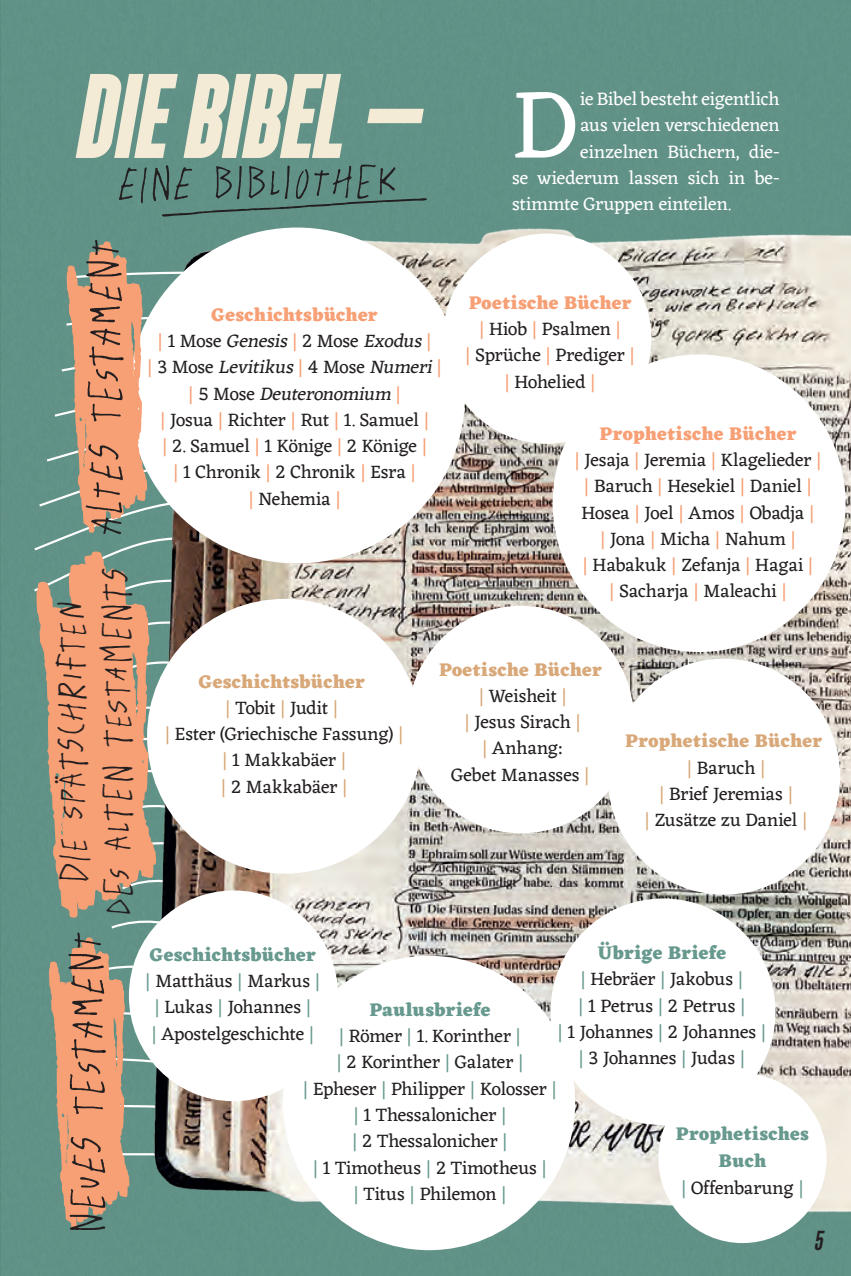
<style>
.page{position:relative;width:851px;height:1276px;background:#fff}
.page>*{position:absolute;margin:0;border:0;box-sizing:border-box;transform-origin:0 0}
.t1{font:italic 300 120px "Monopol";color:#f4ebd7}
.t2{font:55.75px "Plunct SCM";letter-spacing:-.015em;color:#231f20}
.t3{font:54.5px "Plunct SCM";letter-spacing:-.01em;color:#231f20}
.t4{font:47.5px/45px "Plunct SCM";letter-spacing:-.015em;color:#231f20;text-align:center}
.t5{font:italic 100 27.5px "Monopol";color:#231f20}
.t6{font:18.75px/26.2px "Eczar";letter-spacing:-.01em;color:#231f20;text-align:center}
.t7{font:18.75px "Eczar";letter-spacing:-.005em;color:#fff}
.t8{font:800 18.75px/27px "Eczar";letter-spacing:.015em;color:#67998e;text-align:center}
.s1{font-weight:800;color:#f79f75}
.s2{color:#f79f75}
.s3{font-style:italic}
.s4{font-weight:800;color:#d8a879}
.s5{color:#d8a879}
.s6{font-weight:800;color:#67998e}
.s7{color:#67998e}
.s8{font-weight:400}
.s9{font-weight:400;color:#231f20}
</style>
<div class="page">
<div style="left:0;top:0;width:850px;height:1276px;background:#629287"></div>
<div style="left:32px;top:266px;width:99px;height:890px;background:#629287"></div>
<img style="left:131px;top:210px;width:719px;height:1009px">
<div style="left:129px;top:227px;width:336px;height:336px;background:#fff;border-radius:50%"></div>
<div style="left:147px;top:599px;width:275px;height:274px;background:#fff;border-radius:50%"></div>
<div style="left:442px;top:233px;width:209px;height:211px;background:#fff;border-radius:50%"></div>
<div style="left:408px;top:606px;width:225px;height:227px;background:#fff;border-radius:50%"></div>
<div style="left:129px;top:890px;width:209px;height:211px;background:#fff;border-radius:50%"></div>
<div style="left:550px;top:898px;width:225px;height:227px;background:#fff;border-radius:50%"></div>
<div style="left:658px;top:1073px;width:168px;height:170px;background:#fff;border-radius:50%"></div>
<div style="left:283px;top:955px;width:292px;height:295px;background:#fff;border-radius:50%"></div>
<div style="left:552px;top:354px;width:293px;height:298px;background:#fff;border-radius:50%"></div>
<div style="left:607px;top:658px;width:233px;height:236px;background:#fff;border-radius:50%"></div>
<svg style="left:67px;top:241px;width:80px;height:292px;background:#d19f7f"></svg>
<svg style="left:36px;top:551px;width:120px;height:366px;background:#c99b7b"></svg>
<svg style="left:49px;top:937px;width:80px;height:291px;background:#cb9b7a"></svg>
<div style="left:162px;top:198px;width:265px;height:19px;background:#629287"></div>
<h1 class="t1" style="left:78px;top:51px;width:347px">DIE BIBEL –</h1>
<h3 class="t3" style="left:117px;top:151px;width:462px">EINE BIBLIOTHEK <sup>D</sup></h3>
<p class="t7" style="left:580px;top:86px;width:201px">ie Bibel besteht eigentlich</p>
<p class="t7" style="left:580px;top:112px;width:201px">aus vielen verschiedenen</p>
<p class="t7" style="left:580px;top:138px;width:201px">einzelnen Büchern, die-</p>
<p class="t7" style="left:512px;top:165px;width:269px">se wiederum lassen sich in be-</p>
<p class="t7" style="left:512px;top:191px;width:220px">stimmte Gruppen einteilen.</p>
<h2 class="t2" style="left:73px;top:538px;width:302px;rotate:-90deg">ALTES TESTAMENT</h2>
<h3 class="t4" style="left:49px;top:917px;width:347px;rotate:-90deg">DIE SPÄTSCHRIFTEN<br>DES ALTEN TESTAMENTS</h3>
<h2 class="t2" style="left:55px;top:1234px;width:306px;rotate:-90deg">NEUES TESTAMENT</h2>
<p class="t6" style="left:147px;top:303px;width:296px"><span class="s1">Geschichtsbücher<br></span><span class="s2">|</span> 1 M o s e <span class="s3">Genesis</span> <span class="s2">|</span> 2 M o s e <span class="s3">Exodus</span> <span class="s2">|<br>|</span> 3 M o s e <span class="s3">Levitikus</span><span class="s2">|</span> 4 M o s e <span class="s3">Numeri</span> <span class="s2">| |</span> 5 M o s e <span class="s3">Deuteronomium</span> <span class="s2">|<br>|</span> Josua <span class="s2">|</span> Richter <span class="s2">|</span> Rut <span class="s2">|</span> 1. Samuel <span class="s2">|<br>|</span> 2. Samuel <span class="s2">|</span> 1 Könige <span class="s2">|</span> 2 Könige <span class="s2">|<br>|</span> 1 Chronik <span class="s2">|</span> 2 Chronik <span class="s2">|</span> Esra <span class="s2">|<br>|</span> Nehemia <span class="s2">|</span></p>
<p class="t6" style="left:465px;top:291px;width:171px"><span class="s1">Poetische Bücher </span><span class="s2">|</span> Hiob <span class="s2">|</span> Psalmen <span class="s2">|<br>|</span> Sprüche <span class="s2">|</span> Prediger <span class="s2">| |</span> Hohelied <span class="s2">|</span></p>
<p class="t6" style="left:574px;top:421px;width:249px"><span class="s1">Prophetische Bücher<br></span><span class="s2">|</span> Jesaja <span class="s2">|</span> Jeremia <span class="s2">|</span> Klagelieder <span class="s2">| |</span> Baruch <span class="s2">|</span> Hesekiel <span class="s2">|</span> Daniel <span class="s2">|<br></span>Hosea <span class="s2">|</span> Joel <span class="s2">|</span> Amos <span class="s2">|</span> Obadja <span class="s2">|<br>|</span> Jona <span class="s2">|</span> Micha <span class="s2">|</span> Nahum <span class="s2">|<br>|</span> Habakuk <span class="s2">|</span> Zefanja <span class="s2">|</span> Hagai <span class="s2">|<br>|</span> Sacharja <span class="s2">|</span> Maleachi <span class="s2">|</span></p>
<p class="t6" style="left:165px;top:669px;width:240px"><span class="s4">Geschichtsbücher<br></span><span class="s5">|</span> Tobit <span class="s5">|</span> Judit <span class="s5">|<br>|</span> Ester (Griechische Fassung) <span class="s5">| |</span> 1 Makkabäer <span class="s5">|<br>|</span> 2 Makkabäer <span class="s5">|</span></p>
<p class="t6" style="left:439px;top:657px;width:164px"><span class="s4">Poetische Bücher </span><span class="s5">|</span> Weisheit <span class="s5">|<br>|</span> Jesus Sirach <span class="s5">|<br>|</span> Anhang:<br>Gebet Manasses <span class="s5">|</span></p>
<p class="t6" style="left:625px;top:729px;width:198px"><span class="s4">Prophetische Bücher </span><span class="s5">|</span> Baruch <span class="s5">|<br>|</span> Brief Jeremias <span class="s5">|<br>|</span> Zusätze zu Daniel <span class="s5">|</span></p>
<p class="t6" style="left:145px;top:942px;width:176px"><span class="s6">Geschichtsbücher </span><span class="s7">|</span> Matthäus <span class="s7">|</span> Markus <span class="s7">| |</span> Lukas <span class="s7">|</span> Johannes <span class="s7">|<br>|</span> Apostelgeschichte <span class="s7">|</span></p>
<p class="t6" style="left:557px;top:940px;width:210px"><span class="s6">Übrige Briefe<br></span><span class="s7">|</span> Hebräer <span class="s7">|</span> Jakobus <span class="s7">|<br>|</span> 1 Petrus <span class="s7">|</span> 2 Petrus <span class="s7">|<br>|</span> 1 Johannes <span class="s7">|</span> 2 Johannes <span class="s7">| |</span> 3 Johannes <span class="s7">|</span> Judas <span class="s7">|</span></p>
<p class="t6" style="left:303px;top:997px;width:255px"><span class="s6">Paulusbriefe<br></span><span class="s7">|</span> Römer <span class="s7">|</span> 1. Korinther <span class="s7">|<br>|</span> 2 Korinther <span class="s7">|</span> Galater <span class="s7">|<br>|</span> Epheser <span class="s7">|</span> Philipper <span class="s7">|</span> Kolosser <span class="s7">| |</span> 1 Thessalonicher <span class="s7">|<br>|</span> 2 Thessalonicher <span class="s7">|<br>|</span> 1 Timotheus <span class="s7">|</span> 2 Timotheus <span class="s7">|<br>|</span> Titus <span class="s7">|</span> Philemon <span class="s7">|</span></p>
<p class="t8" style="left:675px;top:1120px;width:134px">Prophetisches<br>Buch<br><span class="s8">|</span> <span class="s9">Offenbarung</span> <span class="s8">|</span></p>
<h3 class="t5" style="left:813px;top:1225px;width:15px">5</h3>
</div>
